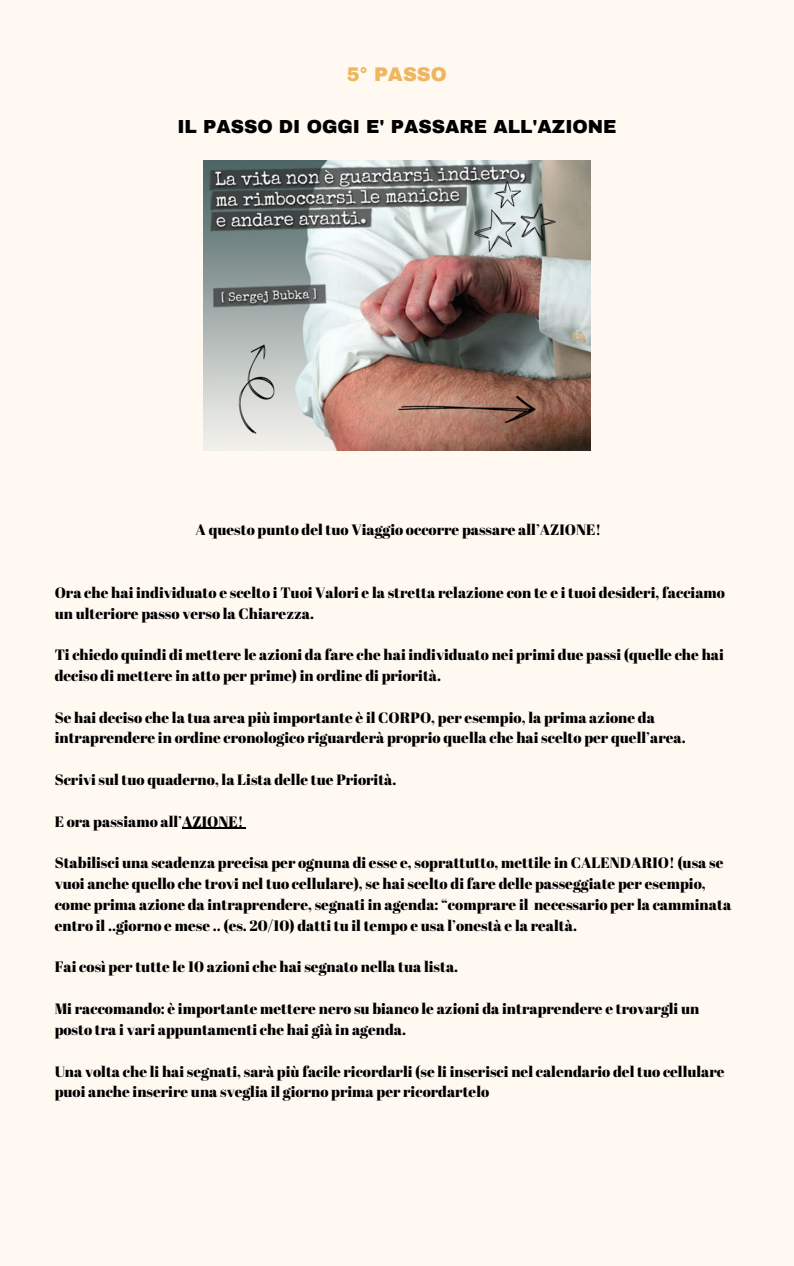
<style>
.page{position:relative;width:794px;height:1266px;background:#fff}
.page>*{position:absolute;margin:0;border:0;box-sizing:border-box;transform-origin:0 0}
.t1{font:900 19.27px "Archivo";color:#edb65f}
.t2{font:900 18.45px "Archivo";color:#000}
.t3{font:15px/20.9px "Abril Fatface";color:#000}
</style>
<div class="page">
<div style="left:0;top:0;width:793px;height:1266px;background:#fff9f2"></div>
<hr style="left:182px;top:828px;width:61px;height:1px;background:#000">
<img style="left:203px;top:160px;width:387px;height:290px">
<p class="t1" style="left:347px;top:64px;width:101px">5° PASSO</p>
<p class="t2" style="left:177px;top:117px;width:440px">IL PASSO DI OGGI E' PASSARE ALL'AZIONE</p>
<p class="t3" style="left:195px;top:519px;width:407px">A questo punto del tuo Viaggio occorre passare all’AZIONE!</p>
<p class="t3" style="left:55px;top:581px;width:671px">Ora che hai individuato e scelto i Tuoi Valori e la stretta relazione con te e i tuoi desideri, facciamo un ulteriore passo verso la Chiarezza.</p>
<p class="t3" style="left:55px;top:644px;width:670px">Ti chiedo quindi di mettere le azioni da fare che hai individuato nei primi due passi (quelle che hai deciso di mettere in atto per prime) in ordine di priorità.</p>
<p class="t3" style="left:55px;top:706px;width:632px">Se hai deciso che la tua area più importante è il CORPO, per esempio, la prima azione da intraprendere in ordine cronologico riguarderà proprio quella che hai scelto per quell’area.</p>
<p class="t3" style="left:55px;top:769px;width:343px">Scrivi sul tuo quaderno, la Lista delle tue Priorità.</p>
<p class="t3" style="left:55px;top:810px;width:190px">E ora passiamo all’AZIONE!</p>
<p class="t3" style="left:55px;top:852px;width:677px">Stabilisci una scadenza precisa per ognuna di esse e, soprattutto, mettile in CALENDARIO! (usa se vuoi anche quello che trovi nel tuo cellulare), se hai scelto di fare delle passeggiate per esempio, come prima azione da intraprendere, segnati in agenda: “comprare il necessario per la camminata entro il ..giorno e mese .. (es. 20/10) datti tu il tempo e usa l’onestà e la realtà.</p>
<p class="t3" style="left:55px;top:956px;width:405px">Fai così per tutte le 10 azioni che hai segnato nella tua lista.</p>
<p class="t3" style="left:55px;top:998px;width:646px">Mi raccomando: è importante mettere nero su bianco le azioni da intraprendere e trovargli un posto tra i vari appuntamenti che hai già in agenda.</p>
<p class="t3" style="left:55px;top:1060px;width:671px">Una volta che li hai segnati, sarà più facile ricordarli (se li inserisci nel calendario del tuo cellulare puoi anche inserire una sveglia il giorno prima per ricordartelo</p>
</div>
